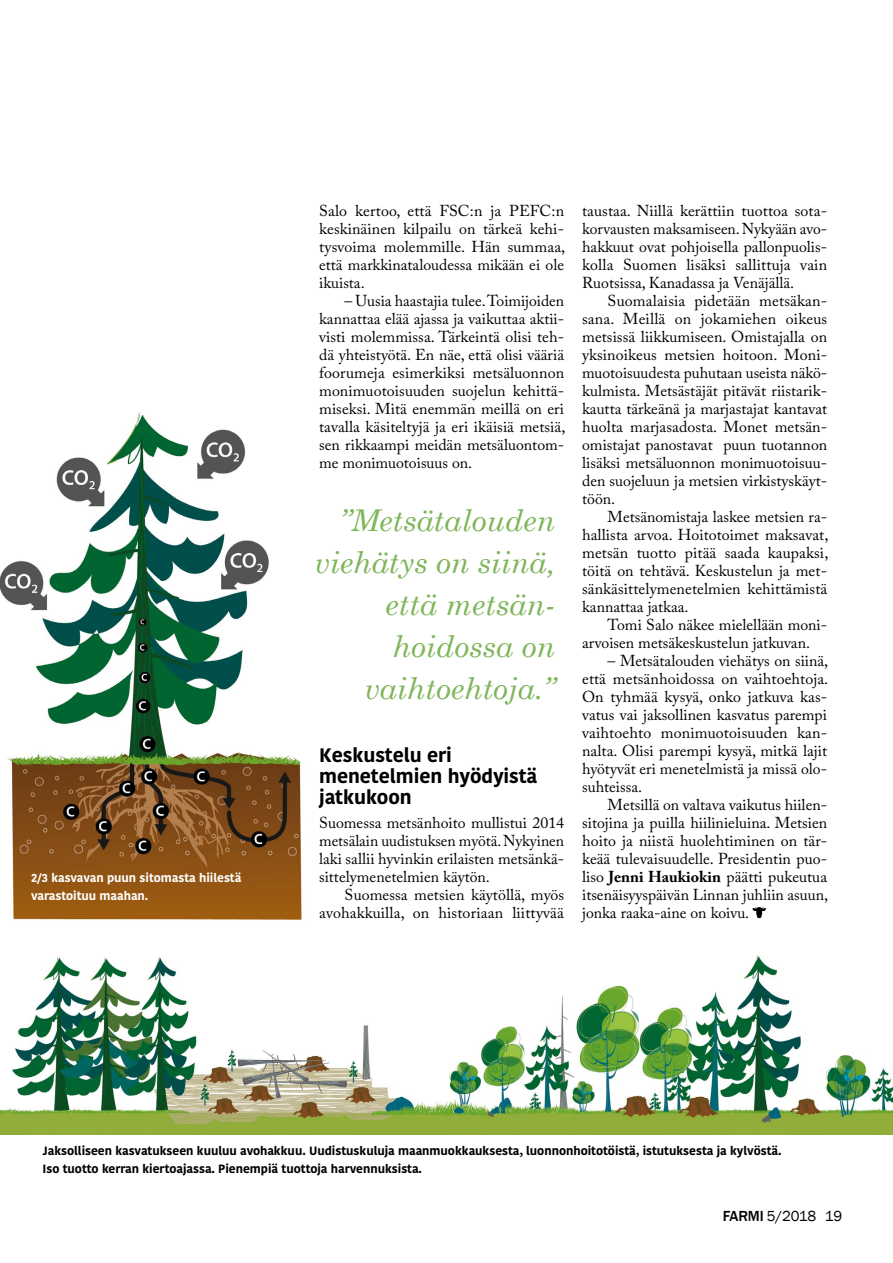
<style>
.page{position:relative;width:893px;height:1263px;background:#fff}
.page>*{position:absolute;margin:0;border:0;box-sizing:border-box;transform-origin:0 0}
.t1{font:italic 30px/42px "Century Schoolbook";color:#7eb65a;text-align:right}
.t2{font:700 19.5px/21px "Kohinoor Devanagari";letter-spacing:-.005em;color:#000}
.t3{font:15.75px/18px "Adobe Caslon Pro";color:#000;text-align:justify}
.t4{font:15px "Franklin Gothic";letter-spacing:-.015em;color:#000}
.t5{font:700 12px/18px "Kohinoor Devanagari";color:#000}
.t6{font:700 12px/18px "Kohinoor Devanagari";color:#fff}
.s1{font-weight:700}
.s2{font-weight:500}
</style>
<div class="page">
<img style="left:1px;top:412px;width:302px;height:509px">
<svg style="left:752px;top:907px;width:14px;height:11px"></svg>
<img style="left:0;top:0;width:1px;height:681px">
<img style="left:0;top:955px;width:893px;height:179px">
<p class="t6" style="left:31px;top:869px;width:212px">2/3 kasvavan puun sitomasta hiilestä varastoituu maahan.</p>
<p class="t3" style="left:319px;top:202px;width:248px">Salo kertoo, että FSC:n ja PEFC:n keskinäinen kilpailu on tärkeä kehi&shy;tysvoima molemmille. Hän summaa, että markkinataloudessa mikään ei ole ikuista.</p>
<p class="t3" style="left:319px;top:292px;width:248px;text-indent:26px">– Uusia haastajia tulee. Toimijoiden kannattaa elää ajassa ja vaikuttaa aktii&shy;visti molemmissa. Tärkeintä olisi teh&shy;dä yhteistyötä. En näe, että olisi vääriä foorumeja esimerkiksi metsäluonnon monimuotoisuuden suojelun kehittä&shy;miseksi. Mitä enemmän meillä on eri tavalla käsiteltyjä ja eri ikäisiä metsiä, sen rikkaampi meidän metsäluontom&shy;me monimuotoisuus on.</p>
<h1 class="t1" style="left:314px;top:499px;width:242px">”Metsätalouden viehätys on siinä, että metsän&shy;hoidossa on vaihtoehtoja.”</h1>
<p class="t2" style="left:319px;top:745px;width:220px">Keskustelu eri menetelmien hyödyistä jatkukoon</p>
<p class="t3" style="left:319px;top:814px;width:247px">Suomessa metsänhoito mullistui 2014 metsälain uudistuksen myötä. Nykyinen laki sallii hyvinkin erilaisten metsänkä&shy;sittelymenetelmien käytön.</p>
<p class="t3" style="left:319px;top:886px;width:246px;text-align:right">Suomessa metsien käytöllä, myös avohakkuilla, on historiaan liittyvää</p>
<p class="t3" style="left:582px;top:202px;width:247px">taustaa. Niillä kerättiin tuottoa sota&shy;korvausten maksamiseen. Nykyään avo&shy;hakkuut ovat pohjoisella pallonpuolis&shy;kolla Suomen lisäksi sallittuja vain Ruotsissa, Kanadassa ja Venäjällä.</p>
<p class="t3" style="left:582px;top:292px;width:247px;text-indent:26px">Suomalaisia pidetään metsäkan&shy;sana. Meillä on jokamiehen oikeus metsissä liikkumiseen. Omistajalla on yksinoikeus metsien hoitoon. Moni&shy;muotoisuudesta puhutaan useista näkö&shy;kulmista. Metsästäjät pitävät riistarik&shy;kautta tärkeänä ja marjastajat kantavat huolta marjasadosta. Monet metsän&shy;omistajat panostavat puun tuotannon lisäksi metsäluonnon monimuotoisuu&shy;den suojeluun ja metsien virkistyskäyt&shy;töön.</p>
<p class="t3" style="left:582px;top:508px;width:248px;text-indent:26px">Metsänomistaja laskee metsien ra&shy;hallista arvoa. Hoitotoimet maksavat, metsän tuotto pitää saada kaupaksi, töitä on tehtävä. Keskustelun ja met&shy;sänkäsittelymenetelmien kehittämistä kannattaa jatkaa.</p>
<p class="t3" style="left:582px;top:616px;width:246px;text-indent:26px">Tomi Salo näkee mielellään moni&shy;arvoisen metsäkeskustelun jatkuvan.</p>
<p class="t3" style="left:582px;top:652px;width:248px;text-indent:26px">– Metsätalouden viehätys on siinä, että metsänhoidossa on vaihtoehtoja.<br>On tyhmää kysyä, onko jatkuva kas&shy;vatus vai jaksollinen kasvatus parempi vaihtoehto monimuotoisuuden kan&shy;nalta. Olisi parempi kysyä, mitkä lajit hyötyvät eri menetelmistä ja missä olo&shy;suhteissa.</p>
<p class="t3" style="left:582px;top:796px;width:248px;text-indent:26px">Metsillä on valtava vaikutus hiilen&shy;sitojina ja puilla hiilinieluina. Metsien hoito ja niistä huolehtiminen on tär&shy;keää tulevaisuudelle. Presidentin puo&shy;liso <span class="s1">Jenni Haukiokin</span> päätti pukeutua itsenäisyyspäivän Linnan juhliin asuun, jonka raaka-aine on koivu.</p>
<p class="t5" style="left:43px;top:1142px;width:740px">Jaksolliseen kasvatukseen kuuluu avohakkuu. Uudistuskuluja maanmuokkauksesta, luonnonhoitotöistä, istutuksesta ja kylvöstä.<br>Iso tuotto kerran kiertoajassa. Pienempiä tuottoja harvennuksista.</p>
<p class="t4" style="left:723px;top:1206px;width:121px"><span class="s2">FARMI</span> 5/2018 19</p>
</div>
